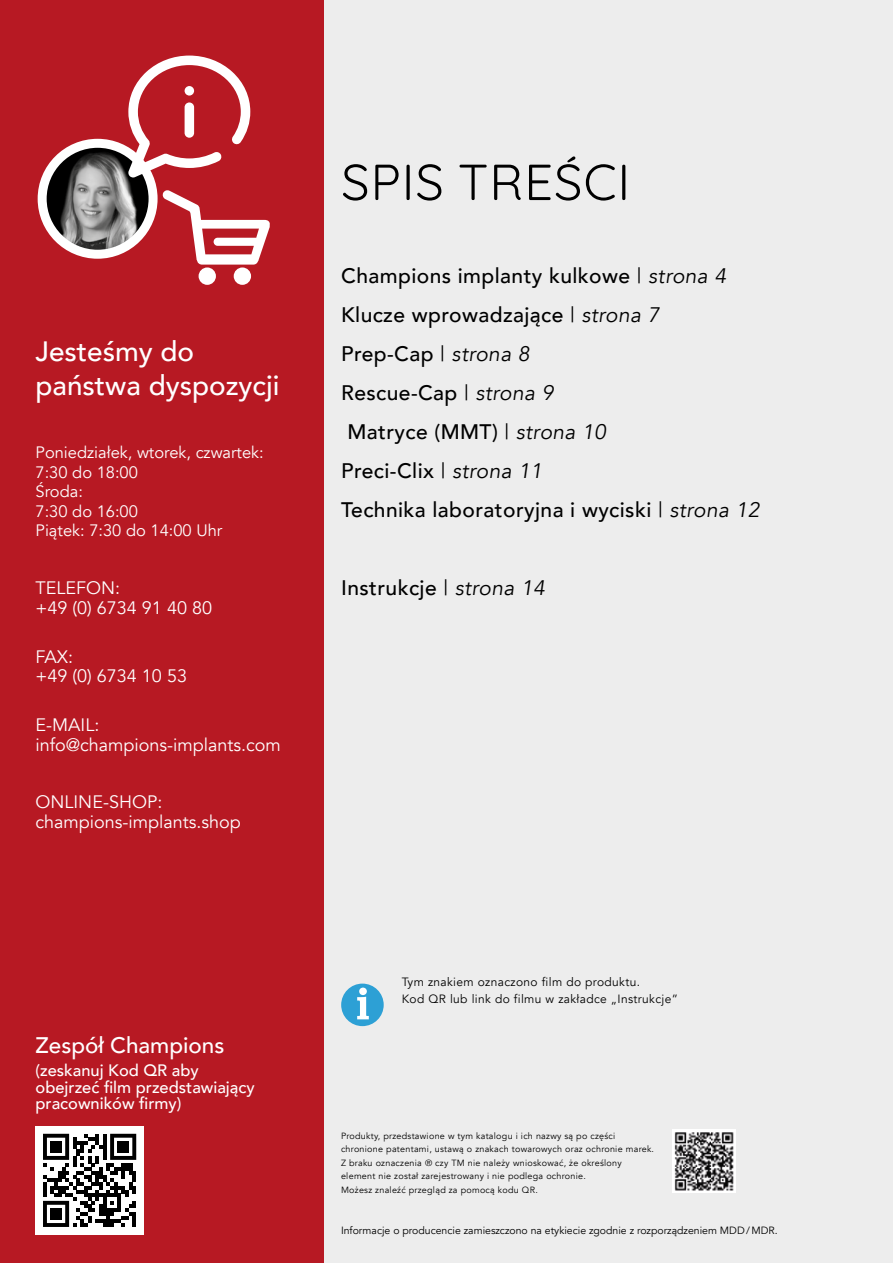
<style>
.page{position:relative;width:893px;height:1263px;background:#ededed}
.page>*{position:absolute;margin:0;border:0;box-sizing:border-box;transform-origin:0 0}
.t1{font:50.55px "Quicksand";letter-spacing:.02em;color:#000}
.t2{font:500 27.9px/33.5px "Avenir";color:#fff}
.t3{font:500 22.5px "Avenir";color:#fff}
.t4{font:500 21px/39px "Avenir";letter-spacing:.02em;color:#000}
.t5{font:18px/19.2px "Avenir";color:#fff}
.t6{font:16.5px/19.5px "Avenir";color:#fff}
.t7{font:500 16.5px/16.5px "Avenir";color:#fff}
.t8{font:12px/16.5px "Avenir";letter-spacing:.03em;color:#000}
.t9{font:10.5px "Avenir";color:#000}
.t10{font:9px/13.5px "Avenir";letter-spacing:.03em;color:#000}
.s1{font-weight:400}
.s2{font-weight:400;font-style:italic}
</style>
<div class="page">
<div style="left:0;top:0;width:323px;height:1263px;background:#b71923"></div>
<img style="left:42px;top:148px;width:106px;height:106px">
<div style="left:38px;top:139px;width:120px;height:120px;border:9px solid #fff;border-radius:50%"></div>
<svg style="left:128px;top:56px;width:122px;height:121px"></svg>
<div style="left:199px;top:267px;width:17px;height:18px;background:#fff;border-radius:50%"></div>
<div style="left:234px;top:267px;width:17px;height:18px;background:#fff;border-radius:50%"></div>
<svg style="left:162px;top:190px;width:108px;height:75px"></svg>
<div style="left:36px;top:1126px;width:108px;height:108px;background:#fff"></div>
<svg style="left:43px;top:1134px;width:93px;height:93px"></svg>
<div style="left:50px;top:1141px;width:12px;height:11px;background:#000"></div>
<div style="left:118px;top:1141px;width:11px;height:11px;background:#000"></div>
<div style="left:50px;top:1208px;width:12px;height:11px;background:#000"></div>
<div style="left:341px;top:983px;width:43px;height:43px;background:#2da0d5;border-radius:50%"></div>
<svg style="left:357px;top:987px;width:12px;height:32px"></svg>
<img style="left:673px;top:1129px;width:63px;height:63px">
<h2 class="t2" style="left:36px;top:333px;width:245px">Jesteśmy do państwa dyspozycji</h2>
<h3 class="t6" style="left:36px;top:443px;width:230px">Poniedziałek, wtorek, czwartek:<br>7:30 do 18:00<br>Środa:<br>7:30 do 16:00<br>Piątek: 7:30 do 14:00 Uhr</h3>
<h3 class="t5" style="left:36px;top:579px;width:178px">TELEFON:<br>+49 (0) 6734 91 40 80</h3>
<h3 class="t5" style="left:36px;top:647px;width:153px">FAX:<br>+49 (0) 6734 10 53</h3>
<h3 class="t5" style="left:36px;top:716px;width:247px">E-MAIL: info@champions-implants.com</h3>
<h3 class="t5" style="left:36px;top:793px;width:207px">ONLINE-SHOP: champions-implants.shop</h3>
<h3 class="t3" style="left:36px;top:1026px;width:190px">Zespół Champions</h3>
<h3 class="t7" style="left:36px;top:1061px;width:221px">(zeskanuj Kod QR aby obejrzeć film przedstawiający pracowników firmy)</h3>
<h1 class="t1" style="left:341px;top:143px;width:290px">SPIS TREŚCI</h1>
<h3 class="t4" style="left:341px;top:255px;width:420px">Champions implanty kulkowe <span class="s1">|</span> <span class="s2">strona 4<br></span>Klucze wprowadzające <span class="s1">|</span> <span class="s2">strona 7<br></span>Prep-Cap <span class="s1">|</span> <span class="s2">strona 8<br></span>Rescue-Cap <span class="s1">|</span> <span class="s2">strona 9<br></span>Matryce (MMT) <span class="s1">|</span> <span class="s2">strona 10<br></span>Preci-Clix <span class="s1">|</span> <span class="s2">strona 11<br></span>Technika laboratoryjna i wyciski <span class="s1">|</span> <span class="s2">strona 12</span></h3>
<h3 class="t4" style="left:341px;top:567px;width:205px">Instrukcje <span class="s1">|</span> <span class="s2">strona 14</span></h3>
<h3 class="t8" style="left:402px;top:974px;width:278px">Tym znakiem oznaczono film do produktu.<br>Kod QR lub link do filmu w zakładce „Instrukcje”</h3>
<p class="t10" style="left:341px;top:1129px;width:315px">Produkty, przedstawione w tym katalogu i ich nazwy są po części chronione patentami, ustawą o znakach towarowych oraz ochronie marek.<br>Z braku oznaczenia ® czy TM nie należy wnioskować, że określony element nie został zarejestrowany i nie podlega ochronie.<br>Możesz znaleźć przegląd za pomocą kodu QR.</p>
<p class="t9" style="left:341px;top:1224px;width:438px">Informacje o producencie zamieszczono na etykiecie zgodnie z rozporządzeniem MDD/MDR.</p>
</div>
